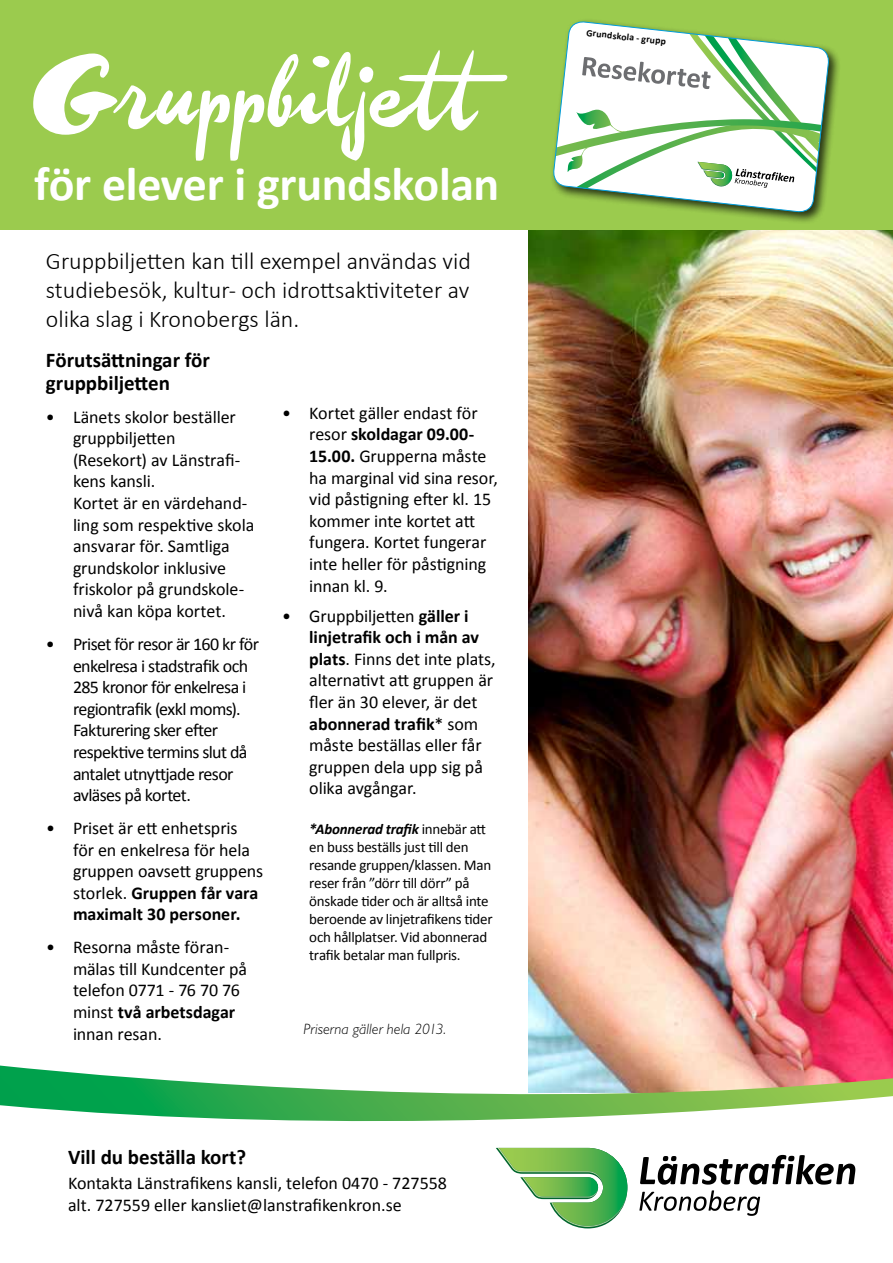
<style>
.page{position:relative;width:893px;height:1263px;background:#fff}
.page>*{position:absolute;margin:0;border:0;box-sizing:border-box;transform-origin:0 0}
.t1{font:96px "Imitation TWO";letter-spacing:-.005em;color:#fff}
.t2{font:700 48px "Calibri";letter-spacing:-.01em;color:#fff}
.t3{font:300 24px/28.8px "Calibri";color:#000;text-align:justify}
.t4{font:700 21px/23.2px "Calibri";color:#000}
.t5{font:18px/21.6px "Calibri";letter-spacing:-.01em;color:#000}
.t6{font:18px/21.6px "Calibri";letter-spacing:-.035em;color:#000}
.t7{font:15px/18px "Calibri";letter-spacing:-.015em;color:#000}
.t8{font:italic 300 15px "Gill Sans";letter-spacing:.005em;color:#000}
.t9{font:700 9.75px "Calibri";color:#000}
.s1{font-size:100.5px}
.s2{font-weight:700}
.s3{font-weight:700;font-style:italic}
</style>
<div class="page">
<svg style="left:640px;top:1155px;width:215px;height:29px"></svg>
<svg style="left:639px;top:1190px;width:121px;height:26px"></svg>
<svg style="left:496px;top:1148px;width:132px;height:81px"></svg>
<img style="left:529px;top:230px;width:364px;height:835px">
<div style="left:0;top:0;width:893px;height:230px;background:#9bcb4e"></div>
<svg style="left:0;top:1065px;width:893px;height:57px"></svg>
<div style="left:550px;top:18px;width:291px;height:206px;background:#000;opacity:.75"></div>
<svg style="left:552px;top:20px;width:278px;height:193px;background:#c9e0bf"></svg>
<h1 class="t1" style="left:34px;top:43px;width:445px"><span class="s1">G</span>ruppbiljett</h1>
<h2 class="t2" style="left:34px;top:154px;width:467px">för elever i grundskolan</h2>
<h3 class="t3" style="left:46px;top:246px;width:426px">Gruppbiljetten kan till exempel användas vid studiebesök, kultur- och idrottsaktiviteter av olika slag i Kronobergs län.</h3>
<p class="t4" style="left:46px;top:347px;width:165px">Förutsättningar för gruppbiljetten</p>
<p class="t5" style="left:73px;top:405px;width:183px;text-indent:-27px">• Länets skolor beställer gruppbiljetten<br>(Resekort) av Länstrafi&shy;kens kansli.<br>Kortet är en värdehand&shy;ling som respektive skola ansvarar för. Samtliga grundskolor inklusive friskolor på grundskole&shy;nivå kan köpa kortet.</p>
<p class="t6" style="left:73px;top:632px;width:188px;text-indent:-27px">• Priset för resor är 160 kr för enkelresa i stadstrafik och<br>285 kronor för enkelresa i regiontrafik (exkl moms).<br>Fakturering sker efter respektive termins slut då antalet utnyttjade resor avläses på kortet.</p>
<p class="t5" style="left:73px;top:816px;width:192px;text-indent:-27px">• Priset är ett enhetspris<br>för en enkelresa för hela gruppen oavsett gruppens storlek. <span class="s2">Gruppen får vara maximalt 30 personer.</span></p>
<p class="t5" style="left:73px;top:935px;width:175px;text-indent:-27px">• Resorna måste föran&shy;mälas till Kundcenter på telefon 0771 - 76 70 76 minst <span class="s2">två arbetsdagar </span>innan resan.</p>
<p class="t5" style="left:309px;top:401px;width:190px;text-indent:-27px">• Kortet gäller endast för resor <span class="s2">skoldagar 09.00-<br>15.00.</span> Grupperna måste ha marginal vid sina resor, vid påstigning efter kl. 15 kommer inte kortet att fungera. Kortet fungerar inte heller för påstigning innan kl. 9.</p>
<p class="t5" style="left:309px;top:604px;width:188px;text-indent:-27px">• Gruppbiljetten <span class="s2">gäller i linjetrafik och i mån av plats</span>. Finns det inte plats, alternativt att gruppen är fler än 30 elever, är det <span class="s2">abonnerad trafik</span>* som måste beställas eller får gruppen dela upp sig på olika avgångar.</p>
<p class="t7" style="left:309px;top:819px;width:185px"><span class="s3">*Abonnerad trafik</span> innebär att en buss beställs just till den resande gruppen/klassen. Man reser från ”dörr till dörr” på önskade tider och är alltså inte beroende av linjetrafikens tider och hållplatser. Vid abonnerad trafik betalar man fullpris.</p>
<p class="t8" style="left:304px;top:1021px;width:144px">Priserna gäller hela 2013.</p>
<p class="t4" style="left:68px;top:1144px;width:180px">Vill du beställa kort?</p>
<p class="t5" style="left:68px;top:1172px;width:380px">Kontakta Länstrafikens kansli, telefon 0470 - 727558 alt. 727559 eller kansliet@lanstrafikenkron.se</p>
<p class="t9" style="left:587px;top:27px;width:81px;rotate:6deg">Grundskola - grupp</p>
</div>
